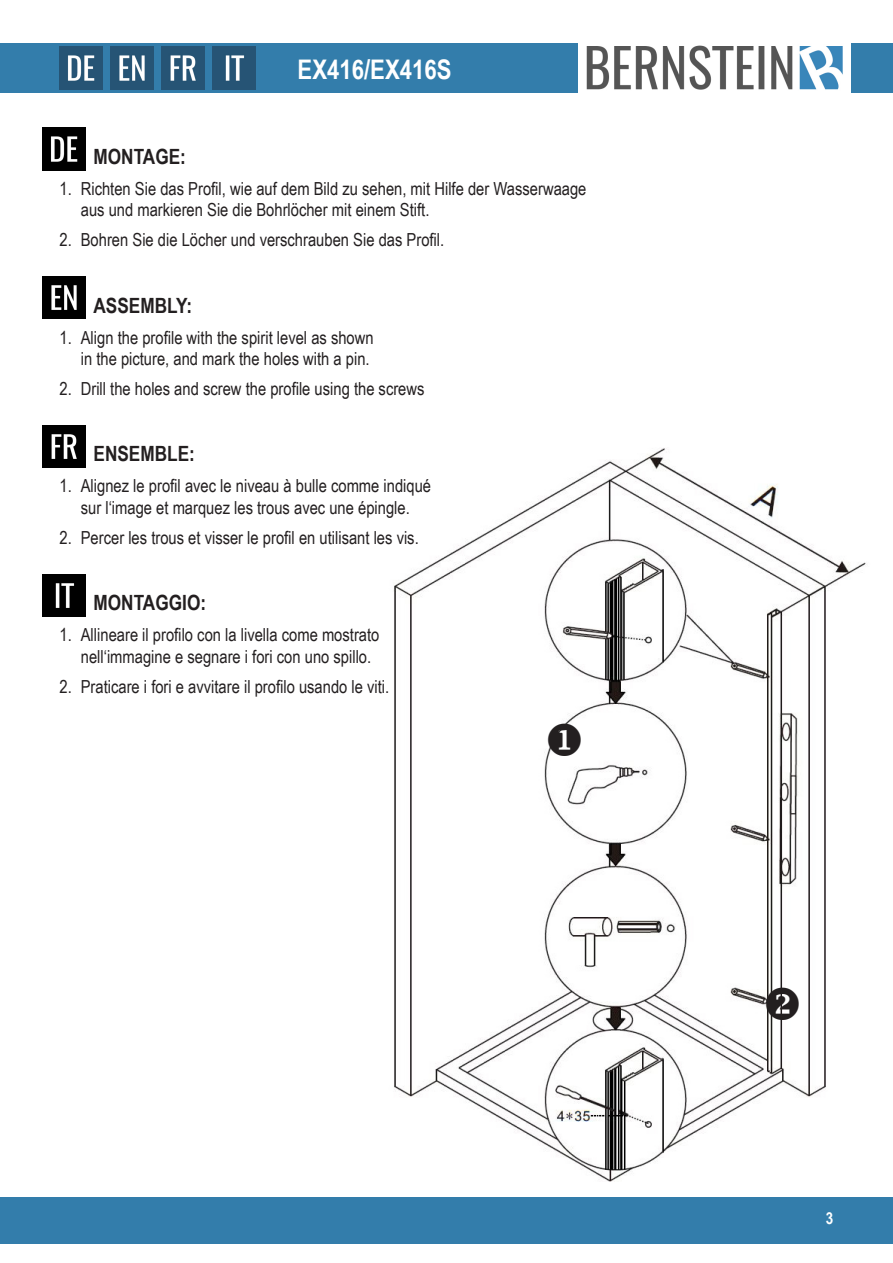
<style>
.page{position:relative;width:893px;height:1263px;background:#fff}
.page>*{position:absolute;margin:0;border:0;box-sizing:border-box;transform-origin:0 0}
.t1{font:700 27px "Arial Narrow";color:#fff}
.Überschrift{font:700 21px "Arial Narrow";color:#231f20}
.Fließtext{font:18px/21.6px "Arial Narrow";color:#231f20}
.t2{font:700 16.5px "Arial Narrow";color:#fff}
</style>
<div class="page">
<div style="left:0;top:43px;width:893px;height:50px;background:#337dab"></div>
<div style="left:0;top:1197px;width:893px;height:47px;background:#337dab"></div>
<img style="left:578px;top:43px;width:272px;height:50px">
<img style="left:60px;top:47px;width:42px;height:42px">
<img style="left:111px;top:47px;width:42px;height:42px">
<img style="left:162px;top:47px;width:42px;height:42px">
<img style="left:213px;top:47px;width:42px;height:42px">
<img style="left:393px;top:448px;width:473px;height:734px">
<img style="left:43px;top:128px;width:42px;height:42px">
<img style="left:43px;top:425px;width:42px;height:43px">
<img style="left:43px;top:276px;width:42px;height:43px">
<img style="left:43px;top:574px;width:42px;height:43px">
<svg style="left:548px;top:723px;width:33px;height:33px"></svg>
<svg style="left:766px;top:987px;width:33px;height:33px"></svg>
<p class="Überschrift" style="left:94px;top:141px;width:94px">MONTAGE:</p>
<h1 class="t1" style="left:298px;top:49px;width:155px">EX416/EX416S</h1>
<p class="Fließtext" style="left:81px;top:177px;width:507px;text-indent:-21px">1. Richten Sie das Profil, wie auf dem Bild zu sehen, mit Hilfe der Wasserwaage aus und markieren Sie die Bohrlöcher mit einem Stift.</p>
<p class="Fließtext" style="left:60px;top:229px;width:386px">2. Bohren Sie die Löcher und verschrauben Sie das Profil.</p>
<p class="Überschrift" style="left:94px;top:289px;width:100px">ASSEMBLY:</p>
<p class="Fließtext" style="left:60px;top:326px;width:316px;text-align:right">1. Align the profile with the spirit level as shown in the picture, and mark the holes with a pin.</p>
<p class="Fließtext" style="left:60px;top:377px;width:367px">2. Drill the holes and screw the profile using the screws</p>
<p class="Überschrift" style="left:94px;top:437px;width:103px">ENSEMBLE:</p>
<p class="Fließtext" style="left:60px;top:474px;width:373px;text-align:center">1. Alignez le profil avec le niveau à bulle comme indiqué sur l‘image et marquez les trous avec une épingle.</p>
<p class="Fließtext" style="left:60px;top:526px;width:361px">2. Percer les trous et visser le profil en utilisant les vis.</p>
<p class="Überschrift" style="left:94px;top:587px;width:114px">MONTAGGIO:</p>
<p class="Fließtext" style="left:81px;top:623px;width:300px;text-indent:-21px">1. Allineare il profilo con la livella come mostrato nell‘immagine e segnare i fori con uno spillo.</p>
<p class="Fließtext" style="left:60px;top:675px;width:331px">2. Praticare i fori e avvitare il profilo usando le viti.</p>
<p class="t2" style="left:826px;top:1206px;width:9px">3</p>
</div>
